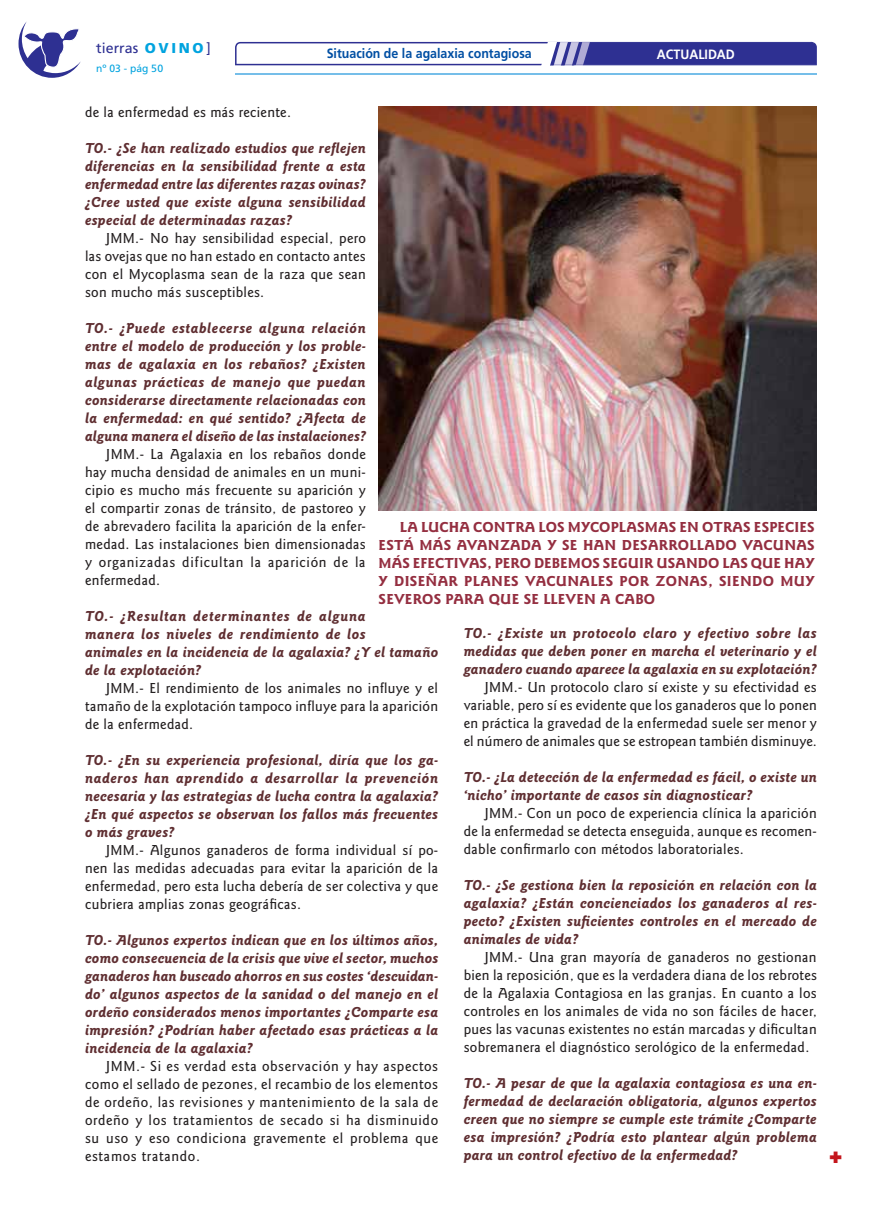
<style>
.page{position:relative;width:893px;height:1212px;background:#fff}
.page>*{position:absolute;margin:0;border:0;box-sizing:border-box;transform-origin:0 0}
.t1{font:italic 700 15px/18px "Goudy Sans Std";letter-spacing:.02em;color:#5f2e31;text-align:justify}
.t2{font:500 15px/18px "Goudy Sans Std";letter-spacing:.02em;color:#231f20;text-align:justify}
.t3{font:700 15px/18px "Goudy Sans Std";letter-spacing:.02em;color:#942e40;text-align:justify}
.t4{font:14.25px "Frutiger LT Std";color:#2e3092}
.t5{font:700 13.5px "Frutiger LT Std";color:#004fa3;scale:.92 1}
.t6{font:700 13.5px "Frutiger LT Std";color:#fff;scale:.92 1}
.t7{font:10.5px "Frutiger LT Std";color:#00a3df}
.s1{font-weight:900;color:#00a3df}
</style>
<div class="page">
<hr style="left:235px;top:73px;width:581px;height:2px;background:#75bee9">
<svg style="left:235px;top:42px;width:581px;height:24px"></svg>
<svg style="left:19px;top:22px;width:62px;height:56px"></svg>
<img style="left:378px;top:107px;width:438px;height:403px">
<p class="t4" style="left:96px;top:39px;width:116px">tierras <span class="s1">O V I N O</span> ]</p>
<p class="t7" style="left:96px;top:62px;width:68px">nº 03 - pág 50</p>
<p class="t5" style="left:326px;top:48px;width:224px">Situación de la agalaxia contagiosa</p>
<p class="t6" style="left:657px;top:48px;width:86px">ACTUALIDAD</p>
<p class="t2" style="left:85px;top:104px;width:207px">de la enfermedad es más reciente.</p>
<p class="t1" style="left:85px;top:140px;width:282px">TO.- ¿Se han realizado estudios que reflejen diferencias en la sensibilidad frente a esta enfermedad entre las diferentes razas ovinas? ¿Cree usted que existe alguna sensibilidad especial de determinadas razas?</p>
<p class="t2" style="left:85px;top:230px;width:282px;text-indent:21px">JMM.- No hay sensibilidad especial, pero las ovejas que no han estado en contacto antes con el Mycoplasma sean de la raza que sean son mucho más susceptibles.</p>
<p class="t1" style="left:85px;top:320px;width:282px">TO.- ¿Puede establecerse alguna relación entre el modelo de producción y los proble&shy;mas de agalaxia en los rebaños? ¿Existen algunas prácticas de manejo que puedan considerarse directamente relacionadas con la enfermedad: en qué sentido? ¿Afecta de alguna manera el diseño de las instalaciones?</p>
<p class="t2" style="left:85px;top:446px;width:282px;text-indent:21px">JMM.- La Agalaxia en los rebaños donde hay mucha densidad de animales en un muni&shy;cipio es mucho más frecuente su aparición y el compartir zonas de tránsito, de pastoreo y de abrevadero facilita la aparición de la enfer&shy;medad. Las instalaciones bien dimensionadas y organizadas dificultan la aparición de la enfermedad.</p>
<p class="t1" style="left:85px;top:608px;width:354px;text-align:left">TO.- ¿Resultan determinantes de alguna<br>manera los niveles de rendimiento de los<br>animales en la incidencia de la agalaxia? ¿Y el tamaño de la explotación?</p>
<p class="t2" style="left:85px;top:680px;width:354px;text-indent:21px">JMM.- El rendimiento de los animales no influye y el tamaño de la explotación tampoco influye para la aparición de la enfermedad.</p>
<p class="t1" style="left:85px;top:752px;width:354px">TO.- ¿En su experiencia profesional, diría que los ga&shy;naderos han aprendido a desarrollar la prevención necesaria y las estrategias de lucha contra la agalaxia? ¿En qué aspectos se observan los fallos más frecuentes o más graves?</p>
<p class="t2" style="left:85px;top:842px;width:354px;text-indent:21px">JMM.- Algunos ganaderos de forma individual sí po&shy;nen las medidas adecuadas para evitar la aparición de la enfermedad, pero esta lucha debería de ser colectiva y que cubriera amplias zonas geográficas.</p>
<p class="t1" style="left:85px;top:932px;width:355px">TO.- Algunos expertos indican que en los últimos años, como consecuencia de la crisis que vive el sector, muchos ganaderos han buscado ahorros en sus costes ‘descuidan&shy;do’ algunos aspectos de la sanidad o del manejo en el ordeño considerados menos importantes ¿Comparte esa impresión? ¿Podrían haber afectado esas prácticas a la incidencia de la agalaxia?</p>
<p class="t2" style="left:85px;top:1058px;width:354px;text-indent:21px">JMM.- Si es verdad esta observación y hay aspectos como el sellado de pezones, el recambio de los elementos de ordeño, las revisiones y mantenimiento de la sala de ordeño y los tratamientos de secado si ha disminuido su uso y eso condiciona gravemente el problema que estamos tratando.</p>
<p class="t3" style="left:378px;top:519px;width:437px;text-indent:21px">LA LUCHA CONTRA LOS MYCOPLASMAS EN OTRAS ESPECIES ESTÁ MÁS AVANZADA Y SE HAN DESARROLLADO VACUNAS MÁS EFECTIVAS, PERO DEBEMOS SEGUIR USANDO LAS QUE HAY Y DISEÑAR PLANES VACUNALES POR ZONAS, SIENDO MUY SEVEROS PARA QUE SE LLEVEN A CABO</p>
<p class="t1" style="left:463px;top:625px;width:354px">TO.- ¿Existe un protocolo claro y efectivo sobre las medidas que deben poner en marcha el veterinario y el ganadero cuando aparece la agalaxia en su explotación?</p>
<p class="t2" style="left:463px;top:679px;width:355px;text-indent:21px">JMM.- Un protocolo claro sí existe y su efectividad es variable, pero sí es evidente que los ganaderos que lo ponen en práctica la gravedad de la enfermedad suele ser menor y el número de animales que se estropean también disminuye.</p>
<p class="t1" style="left:463px;top:769px;width:354px">TO.- ¿La detección de la enfermedad es fácil, o existe un ‘nicho’ importante de casos sin diagnosticar?</p>
<p class="t2" style="left:463px;top:805px;width:354px;text-indent:21px">JMM.- Con un poco de experiencia clínica la aparición de la enfermedad se detecta enseguida, aunque es recomen&shy;dable confirmarlo con métodos laboratoriales.</p>
<p class="t1" style="left:463px;top:877px;width:354px">TO.- ¿Se gestiona bien la reposición en relación con la agalaxia? ¿Están concienciados los ganaderos al res&shy;pecto? ¿Existen suficientes controles en el mercado de animales de vida?</p>
<p class="t2" style="left:463px;top:949px;width:355px;text-indent:21px">JMM.- Una gran mayoría de ganaderos no gestionan bien la reposición, que es la verdadera diana de los rebrotes de la Agalaxia Contagiosa en las granjas. En cuanto a los controles en los animales de vida no son fáciles de hacer, pues las vacunas existentes no están marcadas y dificultan sobremanera el diagnóstico serológico de la enfermedad.</p>
<p class="t1" style="left:463px;top:1075px;width:354px">TO.- A pesar de que la agalaxia contagiosa es una en&shy;fermedad de declaración obligatoria, algunos expertos creen que no siempre se cumple este trámite ¿Comparte esa impresión? ¿Podría esto plantear algún problema para un control efectivo de la enfermedad?</p>
</div>
